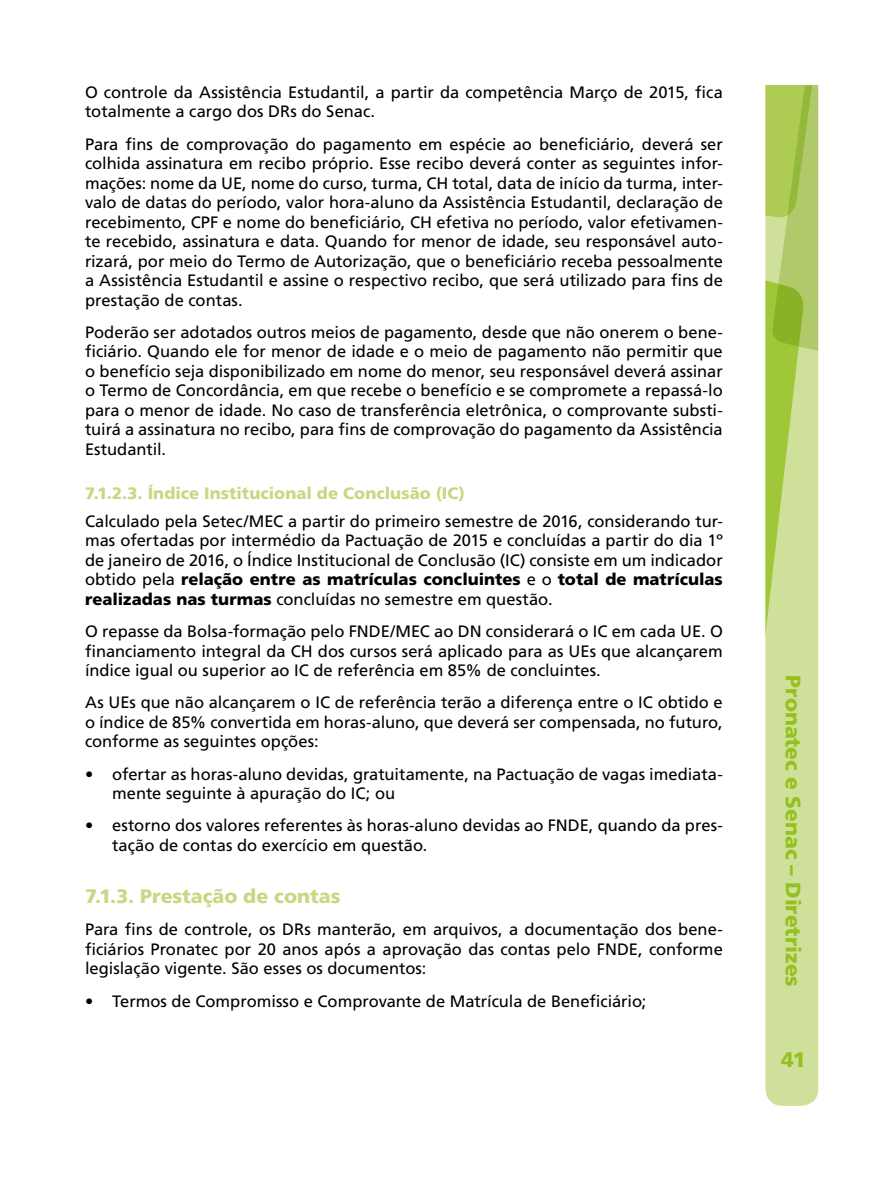
<style>
.page{position:relative;width:893px;height:1191px;background:#fff}
.page>*{position:absolute;margin:0;border:0;box-sizing:border-box;transform-origin:0 0}
.t1{font:900 21px "Frutiger";letter-spacing:-.005em;color:#95c11f}
.t2{font:900 19.5px "Frutiger";color:#c5d984}
.t3{font:16.5px/19.5px "Frutiger";color:#000;text-align:justify}
.t4{font:900 16.5px "Frutiger";letter-spacing:.005em;color:#c5d984}
.s1{font-weight:900}
</style>
<div class="page">
<div style="left:765px;top:684px;width:53px;height:421px;background:#cfe09b"></div>
<svg style="left:765px;top:85px;width:53px;height:599px;background:#b8d270"></svg>
<p class="t3" style="left:85px;top:82px;width:639px">O controle da Assistência Estudantil, a partir da competência Março de 2015, fica totalmente a cargo dos DRs do Senac.</p>
<p class="t3" style="left:85px;top:134px;width:639px">Para fins de comprovação do pagamento em espécie ao beneficiário, deverá ser colhida assinatura em recibo próprio. Esse recibo deverá conter as seguintes infor&shy;mações: nome da UE, nome do curso, turma, CH total, data de início da turma, inter&shy;valo de datas do período, valor hora-aluno da Assistência Estudantil, declaração de recebimento, CPF e nome do beneficiário, CH efetiva no período, valor efetivamen&shy;te recebido, assinatura e data. Quando for menor de idade, seu responsável auto&shy;rizará, por meio do Termo de Autorização, que o beneficiário receba pessoalmente a Assistência Estudantil e assine o respectivo recibo, que será utilizado para fins de prestação de contas.</p>
<p class="t3" style="left:85px;top:322px;width:639px">Poderão ser adotados outros meios de pagamento, desde que não onerem o bene&shy;ficiário. Quando ele for menor de idade e o meio de pagamento não permitir que o benefício seja disponibilizado em nome do menor, seu responsável deverá assinar o Termo de Concordância, em que recebe o benefício e se compromete a repassá-lo para o menor de idade. No caso de transferência eletrônica, o comprovante substi&shy;tuirá a assinatura no recibo, para fins de comprovação do pagamento da Assistência Estudantil.</p>
<p class="t4" style="left:85px;top:483px;width:381px">7.1.2.3. Índice Institucional de Conclusão (IC)</p>
<p class="t3" style="left:85px;top:511px;width:639px">Calculado pela Setec/MEC a partir do primeiro semestre de 2016, considerando tur&shy;mas ofertadas por intermédio da Pactuação de 2015 e concluídas a partir do dia 1º de janeiro de 2016, o Índice Institucional de Conclusão (IC) consiste em um indicador obtido pela <span class="s1">relação entre as matrículas concluintes</span> e o <span class="s1">total de matrículas realizadas nas turmas</span> concluídas no semestre em questão.</p>
<p class="t3" style="left:85px;top:621px;width:639px">O repasse da Bolsa-formação pelo FNDE/MEC ao DN considerará o IC em cada UE. O financiamento integral da CH dos cursos será aplicado para as UEs que alcançarem índice igual ou superior ao IC de referência em 85% de concluintes.</p>
<p class="t3" style="left:85px;top:693px;width:639px">As UEs que não alcançarem o IC de referência terão a diferença entre o IC obtido e o índice de 85% convertida em horas-aluno, que deverá ser compensada, no futuro, conforme as seguintes opções:</p>
<p class="t3" style="left:112px;top:764px;width:612px;text-indent:-27px">• ofertar as horas-aluno devidas, gratuitamente, na Pactuação de vagas imediata&shy;mente seguinte à apuração do IC; ou</p>
<p class="t3" style="left:112px;top:816px;width:612px;text-indent:-27px">• estorno dos valores referentes às horas-aluno devidas ao FNDE, quando da pres&shy;tação de contas do exercício em questão.</p>
<p class="t2" style="left:85px;top:884px;width:257px">7.1.3. Prestação de contas</p>
<p class="t3" style="left:85px;top:919px;width:639px">Para fins de controle, os DRs manterão, em arquivos, a documentação dos bene&shy;ficiários Pronatec por 20 anos após a aprovação das contas pelo FNDE, conforme legislação vigente. São esses os documentos:</p>
<p class="t3" style="left:85px;top:991px;width:563px">• Termos de Compromisso e Comprovante de Matrícula de Beneficiário;</p>
<p class="t1" style="left:806px;top:675px;width:313px;rotate:90deg">Pronatec e Senac – Diretrizes</p>
<p class="t1" style="left:781px;top:1046px;width:26px">41</p>
</div>
